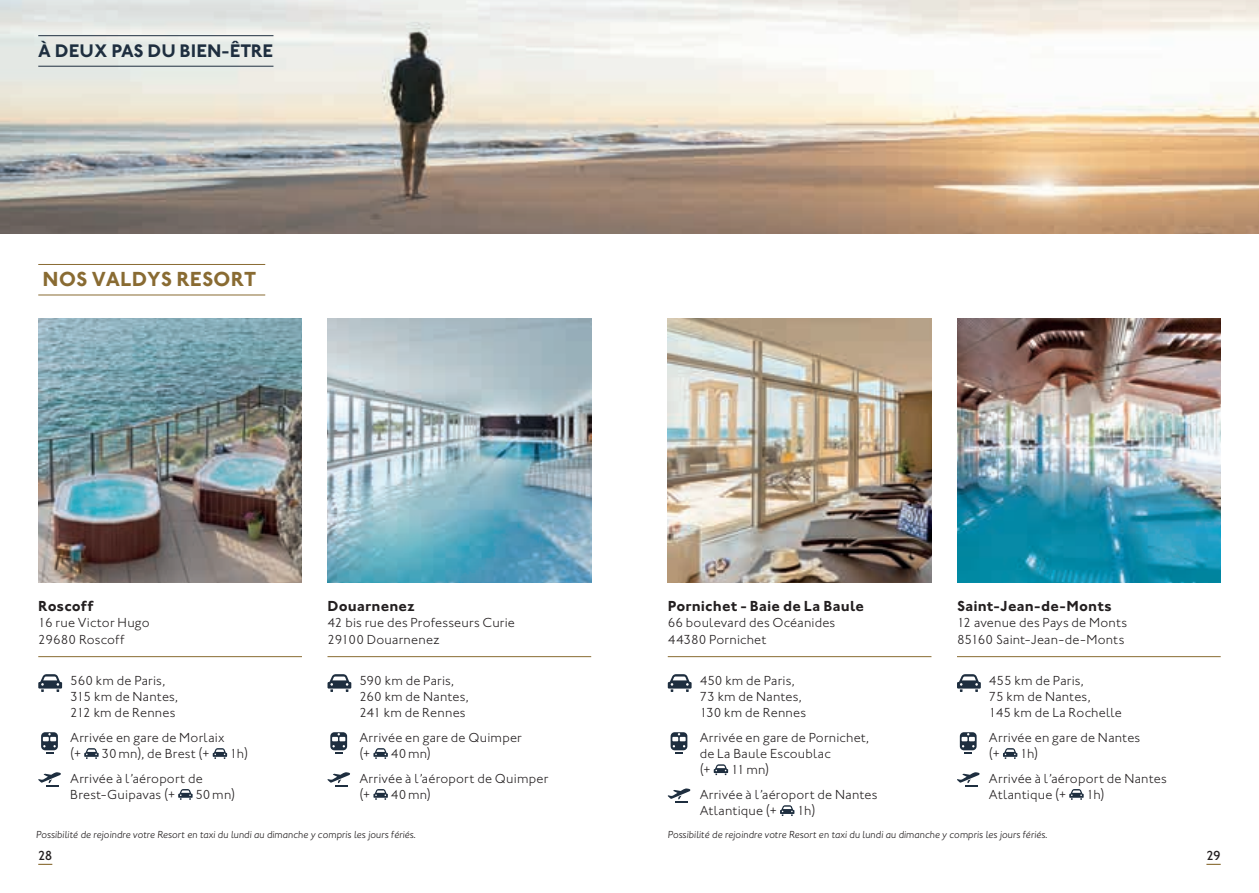
<style>
.page{position:relative;width:1259px;height:893px;background:#fff}
.page>*{position:absolute;margin:0;border:0;box-sizing:border-box;transform-origin:0 0}
.t1{font:700 21px "Johnston Valdys";color:#896b32}
.t2{font:700 18.75px "Johnston Valdys";color:#1e2e3f}
.t3{font:700 15px "Johnston Valdys";letter-spacing:.01em;color:#231f20}
.t4{font:300 13.5px/16.2px "Johnston Valdys";letter-spacing:.015em;color:#231f20}
.t5{font:500 13.5px "Johnston Valdys";color:#231f20}
.t6{font:italic 300 10.5px "Johnston Valdys";color:#231f20}
</style>
<div class="page">
<img style="left:0;top:0;width:1259px;height:234px">
<img style="left:38px;top:319px;width:264px;height:264px">
<img style="left:327px;top:319px;width:264px;height:264px">
<img style="left:668px;top:319px;width:263px;height:264px">
<img style="left:957px;top:319px;width:263px;height:264px">
<hr style="left:38px;top:656px;width:264px;height:1px;background:#896b32">
<svg style="left:38px;top:674px;width:24px;height:18px"></svg>
<svg style="left:41px;top:732px;width:17px;height:21px"></svg>
<svg style="left:84px;top:748px;width:15px;height:11px"></svg>
<svg style="left:213px;top:748px;width:14px;height:11px"></svg>
<svg style="left:38px;top:772px;width:23px;height:15px"></svg>
<svg style="left:178px;top:789px;width:15px;height:11px"></svg>
<hr style="left:668px;top:656px;width:263px;height:1px;background:#896b32">
<svg style="left:668px;top:674px;width:23px;height:18px"></svg>
<svg style="left:670px;top:732px;width:17px;height:21px"></svg>
<svg style="left:714px;top:764px;width:14px;height:11px"></svg>
<svg style="left:667px;top:788px;width:23px;height:15px"></svg>
<svg style="left:780px;top:805px;width:14px;height:11px"></svg>
<hr style="left:327px;top:656px;width:264px;height:1px;background:#896b32">
<svg style="left:327px;top:674px;width:24px;height:18px"></svg>
<svg style="left:330px;top:732px;width:17px;height:21px"></svg>
<svg style="left:373px;top:748px;width:15px;height:11px"></svg>
<svg style="left:327px;top:772px;width:23px;height:15px"></svg>
<svg style="left:373px;top:789px;width:15px;height:11px"></svg>
<hr style="left:957px;top:656px;width:263px;height:1px;background:#896b32">
<svg style="left:957px;top:674px;width:24px;height:18px"></svg>
<svg style="left:960px;top:732px;width:16px;height:21px"></svg>
<svg style="left:1003px;top:748px;width:14px;height:11px"></svg>
<svg style="left:957px;top:772px;width:23px;height:15px"></svg>
<svg style="left:1069px;top:789px;width:14px;height:11px"></svg>
<hr style="left:38px;top:264px;width:227px;height:1px;background:#896b32">
<hr style="left:38px;top:295px;width:227px;height:1px;background:#896b32">
<hr style="left:38px;top:35px;width:235px;height:1px;background:#1e2e3f">
<hr style="left:38px;top:66px;width:235px;height:1px;background:#1e2e3f">
<svg style="left:38px;top:864px;width:14px;height:1px"></svg>
<svg style="left:1206px;top:864px;width:14px;height:1px"></svg>
<h2 class="t2" style="left:38px;top:40px;width:237px">À DEUX PAS DU BIEN-ÊTRE</h2>
<h1 class="t1" style="left:43px;top:266px;width:215px">NOS VALDYS RESORT</h1>
<p class="t3" style="left:38px;top:597px;width:57px">Roscoff</p>
<p class="t4" style="left:38px;top:615px;width:113px">16 rue Victor Hugo<br>29680 Roscoff</p>
<p class="t4" style="left:70px;top:672px;width:109px">560 km de Paris,<br>315 km de Nantes,<br>212 km de Rennes</p>
<p class="t4" style="left:70px;top:729px;width:156px">Arrivée en gare de Morlaix (+</p>
<p class="t4" style="left:101px;top:745px;width:110px">30mn), de Brest (+</p>
<p class="t4" style="left:230px;top:745px;width:20px">1h)</p>
<p class="t4" style="left:70px;top:770px;width:134px">Arrivée à l’aéroport de<br>Brest-Guipavas (+</p>
<p class="t4" style="left:195px;top:786px;width:41px">50mn)</p>
<p class="t3" style="left:327px;top:597px;width:89px">Douarnenez</p>
<p class="t4" style="left:327px;top:615px;width:189px">42 bis rue des Professeurs Curie<br>29100 Douarnenez</p>
<p class="t4" style="left:359px;top:672px;width:111px">590 km de Paris,<br>260 km de Nantes,<br>241 km de Rennes</p>
<p class="t4" style="left:359px;top:729px;width:164px">Arrivée en gare de Quimper (+</p>
<p class="t4" style="left:359px;top:741px;width:190px;line-height:24.8px;text-indent:31px">40mn)<br>Arrivée à l’aéroport de Quimper</p>
<p class="t4" style="left:359px;top:786px;width:13px">(+</p>
<p class="t4" style="left:391px;top:786px;width:42px">40mn)</p>
<p class="t3" style="left:668px;top:597px;width:198px">Pornichet - Baie de La Baule</p>
<p class="t4" style="left:668px;top:615px;width:169px">66 boulevard des Océanides<br>44380 Pornichet</p>
<p class="t4" style="left:699px;top:672px;width:108px">450 km de Paris,<br>73 km de Nantes,<br>130 km de Rennes</p>
<p class="t4" style="left:699px;top:729px;width:171px">Arrivée en gare de Pornichet, de La Baule Escoublac<br>(+</p>
<p class="t4" style="left:699px;top:757px;width:179px;line-height:24.8px;text-indent:31px">11mn)<br>Arrivée à l’aéroport de Nantes</p>
<p class="t4" style="left:699px;top:802px;width:79px">Atlantique (+</p>
<p class="t4" style="left:797px;top:802px;width:20px">1h)</p>
<p class="t3" style="left:957px;top:597px;width:156px">Saint-Jean-de-Monts</p>
<p class="t4" style="left:957px;top:615px;width:172px">12 avenue des Pays de Monts<br>85160 Saint-Jean-de-Monts</p>
<p class="t4" style="left:989px;top:672px;width:135px">455 km de Paris,<br>75 km de Nantes,<br>145 km de La Rochelle</p>
<p class="t4" style="left:989px;top:729px;width:153px">Arrivée en gare de Nantes (+</p>
<p class="t4" style="left:989px;top:741px;width:179px;line-height:24.8px;text-indent:31px">1h)<br>Arrivée à l’aéroport de Nantes</p>
<p class="t4" style="left:989px;top:786px;width:79px">Atlantique (+</p>
<p class="t4" style="left:1086px;top:786px;width:20px">1h)</p>
<p class="t6" style="left:36px;top:829px;width:381px">Possibilité de rejoindre votre Resort en taxi du lundi au dimanche y compris les jours fériés.</p>
<p class="t6" style="left:668px;top:829px;width:381px">Possibilité de rejoindre votre Resort en taxi du lundi au dimanche y compris les jours fériés.</p>
<p class="t5" style="left:38px;top:847px;width:16px">28</p>
<p class="t5" style="left:1206px;top:847px;width:16px">29</p>
</div>
